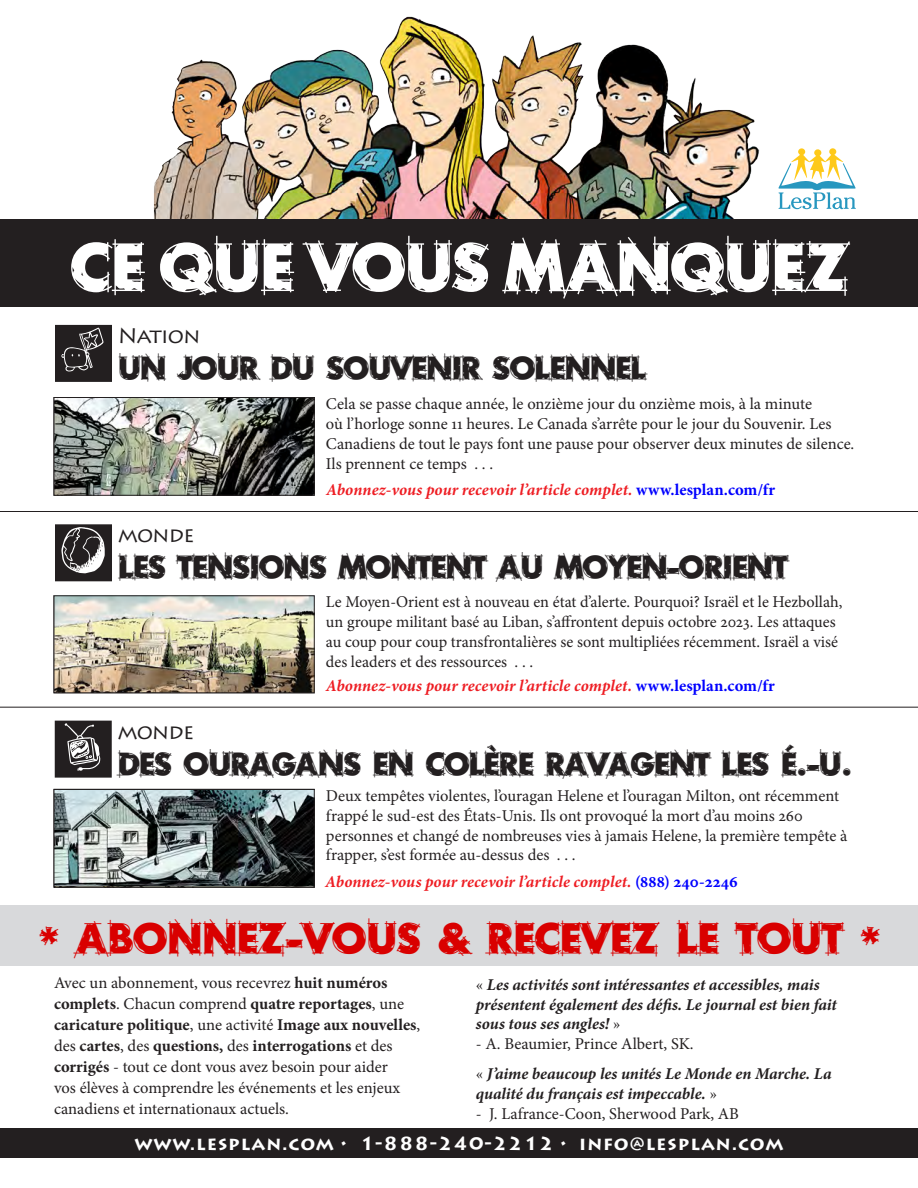
<style>
.page{position:relative;width:918px;height:1188px;background:#fff}
.page>*{position:absolute;margin:0;border:0;box-sizing:border-box;transform-origin:0 0}
.t1{font:66px "Rough Draft";letter-spacing:-.005em;color:#fff}
.C-_Article_title{font:42px "Rough Draft";color:#d90000}
.Headline_w_header{font:31.5px "Rough Draft";letter-spacing:-.025em;color:#231f20}
.Headline_w_header-2{font:21px "Lithos Pro";letter-spacing:-.035em;color:#231f20}
.Footers{font:700 18.75px "Lithos Pro";letter-spacing:.05em;color:#fff}
.Text_basic{font:16.5px/19.8px "Minion Pro";color:#231f20}
.Text_basic-2{font:italic 700 16.5px/19.8px "Minion Pro";letter-spacing:-.005em;color:#231f20}
.Text_basic-3{font:italic 700 16.5px "Minion Pro";letter-spacing:.005em;color:#ee1d23}
.s1{font-style:normal;color:#00f}
.s2{font-size:45px}
.s3{font-weight:700}
.s4{font-weight:400;font-style:normal}
</style>
<div class="page">
<img style="left:153px;top:16px;width:607px;height:203px">
<div style="left:0;top:219px;width:918px;height:88px;background:#231f20"></div>
<div style="left:0;top:905px;width:918px;height:61px;background:#d8d9db"></div>
<svg style="left:778px;top:148px;width:78px;height:61px"></svg>
<div style="left:55px;top:524px;width:57px;height:57px;background:#231f20"></div>
<div style="left:55px;top:721px;width:57px;height:57px;background:#231f20"></div>
<svg style="left:65px;top:723px;width:35px;height:48px"></svg>
<hr style="left:0;top:511px;width:918px;height:1px;background:#231f20">
<hr style="left:0;top:707px;width:918px;height:1px;background:#231f20">
<div style="left:55px;top:325px;width:57px;height:57px;background:#231f20"></div>
<img style="left:56px;top:399px;width:257px;height:95px">
<div style="left:54px;top:397px;width:261px;height:99px;border:1px solid #231f20"></div>
<img style="left:56px;top:597px;width:257px;height:94px">
<div style="left:54px;top:595px;width:261px;height:98px;border:1px solid #231f20"></div>
<img style="left:56px;top:791px;width:257px;height:95px">
<div style="left:54px;top:789px;width:261px;height:99px;border:1px solid #231f20"></div>
<svg style="left:61px;top:328px;width:43px;height:43px"></svg>
<svg style="left:61px;top:527px;width:44px;height:46px"></svg>
<div style="left:0;top:1128px;width:918px;height:30px;background:#231f20"></div>
<p class="t1" style="left:71px;top:224px;width:781px">CE QUE VOUS MANQUEZ</p>
<p class="Headline_w_header-2" style="left:118px;top:324px;width:84px">Nation</p>
<p class="Headline_w_header" style="left:118px;top:347px;width:530px">UN JOUR DU SOUVENIR SOLENNEL</p>
<p class="Text_basic" style="left:326px;top:394px;width:530px">Cela se passe chaque année, le onzième jour du onzième mois, à la minute<br>où l’horloge sonne 11 heures. Le Canada s’arrête pour le jour du Souvenir. Les Canadiens de tout le pays font une pause pour observer deux minutes de silence.<br>Ils prennent ce temps . . .</p>
<p class="Text_basic-3" style="left:326px;top:478px;width:451px">Abonnez-vous pour recevoir l’article complet. <span class="s1">www.lesplan.com/fr</span></p>
<p class="Headline_w_header-2" style="left:118px;top:523px;width:78px">monde</p>
<p class="Headline_w_header" style="left:118px;top:547px;width:671px">LES TENSIONS MONTENT AU MOYEN-ORIENT</p>
<p class="Text_basic" style="left:326px;top:592px;width:518px">Le Moyen-Orient est à nouveau en état d’alerte. Pourquoi? Israël et le Hezbollah, un groupe militant basé au Liban, s’affrontent depuis octobre 2023. Les attaques au coup pour coup transfrontalières se sont multipliées récemment. Israël a visé des leaders et des ressources . . .</p>
<p class="Text_basic-3" style="left:326px;top:674px;width:451px">Abonnez-vous pour recevoir l’article complet. <span class="s1">www.lesplan.com/fr</span></p>
<p class="Headline_w_header-2" style="left:118px;top:719px;width:78px">monde</p>
<p class="Headline_w_header" style="left:118px;top:743px;width:736px">DES OURAGANS EN COLÈRE RAVAGENT LES É.-U.</p>
<p class="Text_basic" style="left:326px;top:786px;width:523px">Deux tempêtes violentes, l’ouragan Helene et l’ouragan Milton, ont récemment frappé le sud-est des États-Unis. Ils ont provoqué la mort d’au moins 260 personnes et changé de nombreuses vies à jamais Helene, la première tempête à frapper, s’est formée au-dessus des . . .</p>
<p class="Text_basic-3" style="left:325px;top:870px;width:414px">Abonnez-vous pour recevoir l’article complet. <span class="s1">(888) 240-2246</span></p>
<p class="C-_Article_title" style="left:40px;top:911px;width:840px"><span class="s2">*</span> ABONNEZ-VOUS &amp; RECEVEZ LE TOUT <span class="s2">*</span></p>
<p class="Text_basic" style="left:54px;top:973px;width:368px;line-height:21px">Avec un abonnement, vous recevrez <span class="s3">huit numéros complets</span>. Chacun comprend <span class="s3">quatre reportages</span>, une <span class="s3">caricature politique</span>, une activité <span class="s3">Image aux nouvelles</span>, des <span class="s3">cartes</span>, des <span class="s3">questions,</span> des <span class="s3">interrogations</span> et des <span class="s3">corrigés</span> - tout ce dont vous avez besoin pour aider<br>vos élèves à comprendre les événements et les enjeux canadiens et internationaux actuels.</p>
<p class="Text_basic-2" style="left:476px;top:974px;width:362px"><span class="s4">«</span> Les activités sont intéressantes et accessibles, mais présentent également des défis. Le journal est bien fait sous tous ses angles! <span class="s4">»</span></p>
<p class="Text_basic" style="left:476px;top:1034px;width:219px">- A. Beaumier, Prince Albert, SK.</p>
<p class="Text_basic-2" style="left:476px;top:1064px;width:357px"><span class="s4">«</span> J’aime beaucoup les unités Le Monde en Marche. La qualité du français est impeccable. <span class="s4">»</span></p>
<p class="Text_basic" style="left:476px;top:1104px;width:265px">- J. Lafrance-Coon, Sherwood Park, AB</p>
<p class="Footers" style="left:134px;top:1132px;width:651px">WWW.LESPLAN.COM • 1-888-240-2212 • INFO@LESPLAN.COM</p>
</div>
